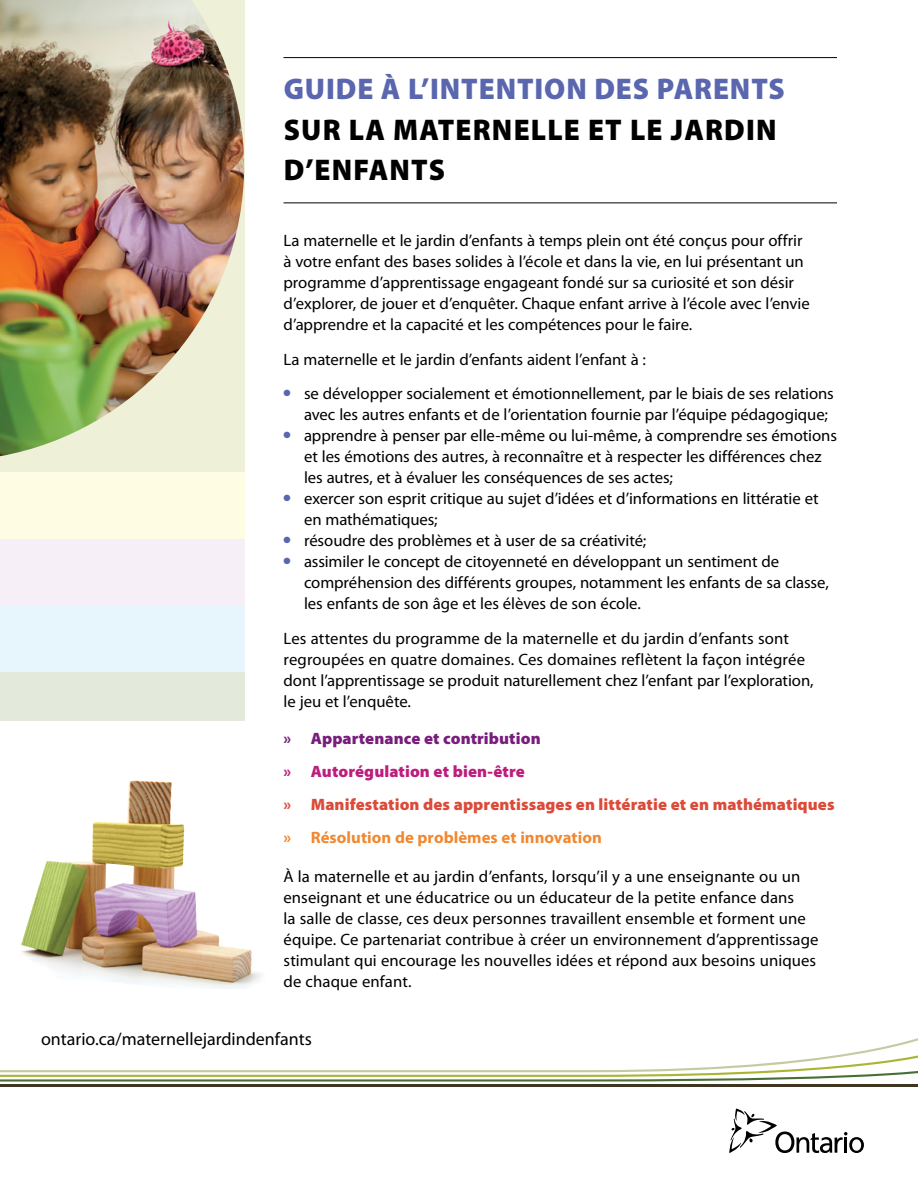
<style>
.page{position:relative;width:918px;height:1188px;background:#fff}
.page>*{position:absolute;margin:0;border:0;box-sizing:border-box;transform-origin:0 0}
.t1{font:900 30px/40.5px "Myriad Pro";letter-spacing:.03em;color:#000}
.t2{font:18px "Myriad Pro";color:#000}
.t3{font:16.5px/21px "Myriad Pro";color:#000}
.t4{font:900 16.5px "Myriad Pro";letter-spacing:.005em;color:#dc4a39}
.t5{font:700 16.5px "Myriad Pro";color:#f28730}
.t6{font:900 16.5px "Myriad Pro";letter-spacing:.005em;color:#781d7d}
.t7{font:900 16.5px "Myriad Pro";letter-spacing:.005em;color:#bd1d7d}
.s1{color:#5a67af}
.s2{font-weight:700}
</style>
<div class="page">
<img style="left:20px;top:780px;width:242px;height:209px">
<div style="left:0;top:420px;width:244px;height:301px;background:#e3eadc"></div>
<div style="left:0;top:370px;width:244px;height:302px;background:#e7f6fd"></div>
<div style="left:0;top:308px;width:244px;height:297px;background:#f6eff7"></div>
<div style="left:0;top:229px;width:244px;height:310px;background:#fefce3"></div>
<div style="left:0;top:0;width:244px;height:472px;background:#eef0d7"></div>
<img style="left:0;top:0;width:244px;height:456px">
<svg style="left:729px;top:1109px;width:135px;height:44px"></svg>
<hr style="left:0;top:1084px;width:918px;height:2px;background:#3e3621">
<svg style="left:0;top:1038px;width:918px;height:44px"></svg>
<hr style="left:284px;top:57px;width:553px;height:1px;background:#000">
<hr style="left:284px;top:202px;width:553px;height:1px;background:#000">
<h1 class="t1" style="left:284px;top:69px;width:503px"><span class="s1">GUIDE À L’INTENTION DES PARENTS<br></span>SUR LA MATERNELLE ET LE JARDIN<br>D’ENFANTS</h1>
<p class="t3" style="left:284px;top:231px;width:528px">La maternelle et le jardin d’enfants à temps plein ont été conçus pour offrir à votre enfant des bases solides à l’école et dans la vie, en lui présentant un programme d’apprentissage engageant fondé sur sa curiosité et son désir d’explorer, de jouer et d’enquêter. Chaque enfant arrive à l’école avec l’envie d’apprendre et la capacité et les compétences pour le faire.</p>
<p class="t3" style="left:284px;top:349px;width:364px">La maternelle et le jardin d’enfants aident l’enfant à :</p>
<p class="t3" style="left:304px;top:384px;width:531px;text-indent:-21px"><sup>●</sup> se développer socialement et émotionnellement, par le biais de ses relations avec les autres enfants et de l’orientation fournie par l’équipe pédagogique;</p>
<p class="t3" style="left:304px;top:426px;width:534px;text-indent:-21px"><sup>●</sup> apprendre à penser par elle-même ou lui-même, à comprendre ses émotions et les émotions des autres, à reconnaître et à respecter les différences chez les autres, et à évaluer les conséquences de ses actes;</p>
<p class="t3" style="left:304px;top:489px;width:516px;text-indent:-21px"><sup>●</sup> exercer son esprit critique au sujet d’idées et d’informations en littératie et en mathématiques;</p>
<p class="t3" style="left:284px;top:531px;width:364px"><sup>●</sup> résoudre des problèmes et à user de sa créativité;</p>
<p class="t3" style="left:304px;top:552px;width:526px;text-indent:-21px"><sup>●</sup> assimiler le concept de citoyenneté en développant un sentiment de compréhension des différents groupes, notamment les enfants de sa classe, les enfants de son âge et les élèves de son école.</p>
<p class="t3" style="left:284px;top:628px;width:532px">Les attentes du programme de la maternelle et du jardin d’enfants sont regroupées en quatre domaines. Ces domaines reflètent la façon intégrée dont l’apprentissage se produit naturellement chez l’enfant par l’exploration, le jeu et l’enquête.</p>
<p class="t6" style="left:284px;top:729px;width:259px"><span class="s2">»</span> Appartenance et contribution</p>
<p class="t7" style="left:284px;top:762px;width:243px"><span class="s2">»</span> Autorégulation et bien-être</p>
<p class="t4" style="left:284px;top:795px;width:553px"><span class="s2">»</span> Manifestation des apprentissages en littératie et en mathématiques</p>
<p class="t5" style="left:284px;top:829px;width:320px">» Résolution de problèmes et innovation</p>
<p class="t3" style="left:284px;top:867px;width:537px">À la maternelle et au jardin d’enfants, lorsqu’il y a une enseignante ou un enseignant et une éducatrice ou un éducateur de la petite enfance dans<br>la salle de classe, ces deux personnes travaillent ensemble et forment une équipe. Ce partenariat contribue à créer un environnement d’apprentissage stimulant qui encourage les nouvelles idées et répond aux besoins uniques de chaque enfant.</p>
<p class="t2" style="left:41px;top:1030px;width:272px">ontario.ca/maternellejardindenfants</p>
</div>
